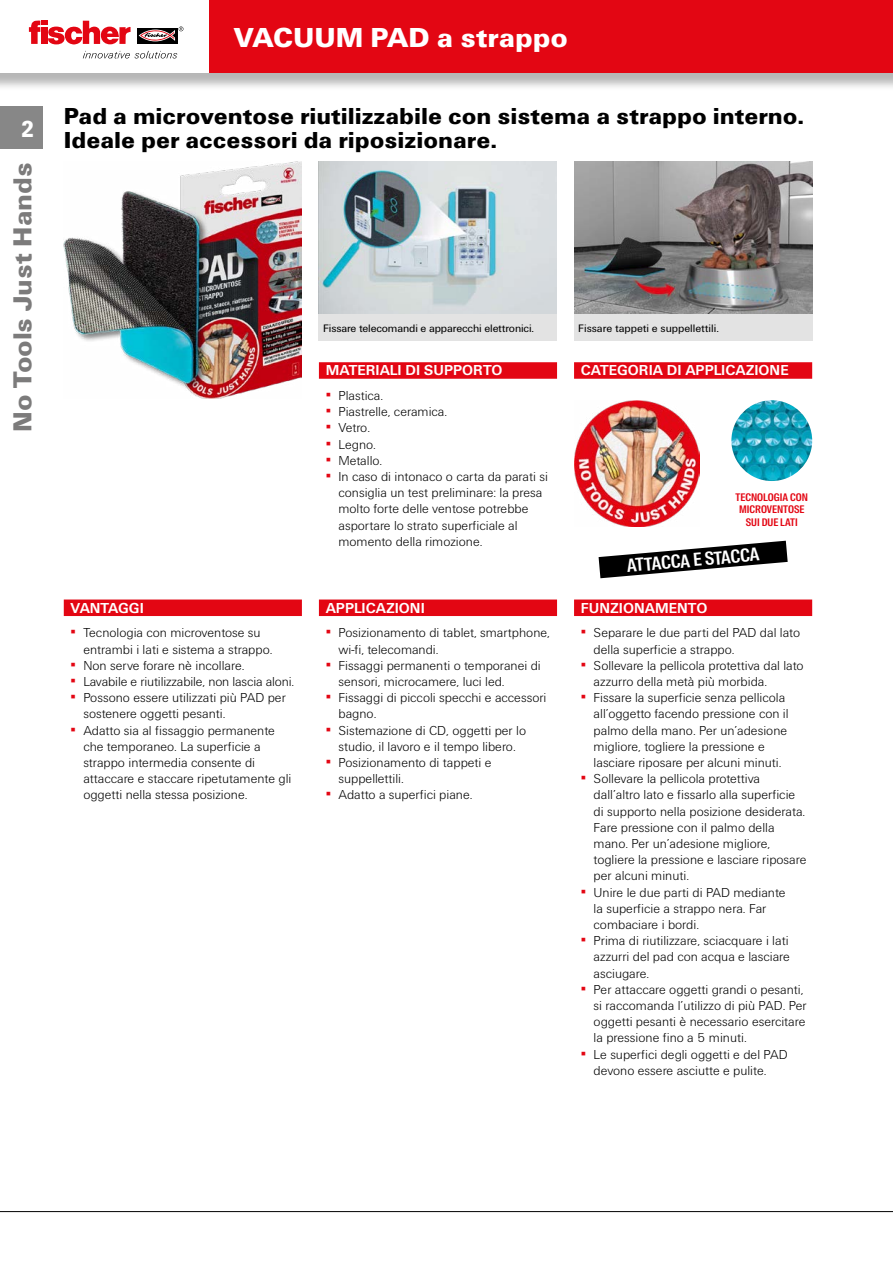
<style>
.page{position:relative;width:893px;height:1263px;background:#fff}
.page>*{position:absolute;margin:0;border:0;box-sizing:border-box;transform-origin:0 0}
.t1{font:900 28.5px "Fi We";color:#fff}
.t2{font:900 27px "Fi We";color:#7c7b7b}
.t3{font:900 24px/24px "Fi We";color:#000}
.t4{font:900 24px "Fi We";color:#fff;scale:.88 1}
.t5{font:600 18px "fischerstrong Cond";color:#fff}
.t6{font:700 15px "Fi We";color:#fff}
.t7{font:300 13.5px/16.2px "Fi We";color:#000}
.t8{font:11.25px "Fi We";letter-spacing:-.01em;color:#000}
.t9{font:600 10.5px/12.6px "fischerstrong Cond";color:#e30613;text-align:center}
.s1{font-weight:400;color:#e30613}
</style>
<div class="page">
<hr style="left:0;top:1211px;width:893px;height:1px;background:#000">
<div style="left:0;top:0;width:893px;height:91px;background:#000;opacity:.29"></div>
<div style="left:0;top:0;width:893px;height:72px;background:#e30613"></div>
<div style="left:0;top:0;width:208px;height:72px;background:#fff"></div>
<div style="left:0;top:106px;width:43px;height:43px;background:#878787"></div>
<div style="left:137px;top:28px;width:40px;height:16px;background:#000"></div>
<svg style="left:139px;top:27px;width:44px;height:14px"></svg>
<svg style="left:29px;top:20px;width:102px;height:24px"></svg>
<svg style="left:83px;top:51px;width:94px;height:7px"></svg>
<img style="left:319px;top:162px;width:238px;height:153px">
<img style="left:574px;top:162px;width:238px;height:153px">
<div style="left:319px;top:315px;width:238px;height:26px;background:#e3e3e3"></div>
<div style="left:574px;top:362px;width:238px;height:17px;background:#e30613"></div>
<div style="left:574px;top:315px;width:238px;height:26px;background:#e3e3e3"></div>
<div style="left:319px;top:599px;width:238px;height:17px;background:#e30613"></div>
<div style="left:574px;top:599px;width:238px;height:17px;background:#e30613"></div>
<div style="left:319px;top:362px;width:238px;height:17px;background:#e30613"></div>
<div style="left:64px;top:599px;width:238px;height:17px;background:#e30613"></div>
<svg style="left:599px;top:541px;width:189px;height:37px"></svg>
<img style="left:574px;top:400px;width:126px;height:126px">
<img style="left:64px;top:162px;width:238px;height:237px">
<img style="left:731px;top:400px;width:81px;height:81px;border-radius:40px">
<h3 class="t4" style="left:21px;top:115px;width:16px">2</h3>
<h2 class="t2" style="left:7px;top:432px;width:271px;rotate:-90deg">No Tools Just Hands</h2>
<h1 class="t1" style="left:234px;top:21px;width:336px">VACUUM PAD a strappo</h1>
<h3 class="t3" style="left:64px;top:104px;width:742px">Pad a microventose riutilizzabile con sistema a strappo interno.<br>Ideale per accessori da riposizionare.</h3>
<p class="t6" style="left:71px;top:599px;width:75px">VANTAGGI</p>
<p class="t7" style="left:83px;top:625px;width:191px;text-indent:-13px"><span class="s1">▪</span> Tecnologia con microventose su entrambi i lati e sistema a strappo.</p>
<p class="t7" style="left:71px;top:657px;width:175px"><span class="s1">▪</span> Non serve forare nè incollare.</p>
<p class="t7" style="left:71px;top:673px;width:225px"><span class="s1">▪</span> Lavabile e riutilizzabile, non lascia aloni.</p>
<p class="t7" style="left:83px;top:690px;width:204px;text-indent:-13px"><span class="s1">▪</span> Possono essere utilizzati più PAD per sostenere oggetti pesanti.</p>
<p class="t7" style="left:83px;top:722px;width:210px;text-indent:-13px"><span class="s1">▪</span> Adatto sia al fissaggio permanente che temporaneo. La superficie a strappo intermedia consente di attaccare e staccare ripetutamente gli oggetti nella stessa posizione.</p>
<p class="t8" style="left:323px;top:322px;width:213px">Fissare telecomandi e apparecchi elettronici.</p>
<p class="t6" style="left:326px;top:362px;width:178px">MATERIALI DI SUPPORTO</p>
<p class="t7" style="left:326px;top:388px;width:59px"><span class="s1">▪</span> Plastica.</p>
<p class="t7" style="left:326px;top:404px;width:123px"><span class="s1">▪</span> Piastrelle, ceramica.</p>
<p class="t7" style="left:326px;top:420px;width:46px"><span class="s1">▪</span> Vetro.</p>
<p class="t7" style="left:326px;top:436px;width:52px"><span class="s1">▪</span> Legno.</p>
<p class="t7" style="left:326px;top:452px;width:58px"><span class="s1">▪</span> Metallo.</p>
<p class="t7" style="left:338px;top:469px;width:211px;text-indent:-13px"><span class="s1">▪</span> In caso di intonaco o carta da parati si consiglia un test preliminare: la presa molto forte delle ventose potrebbe asportare lo strato superficiale al momento della rimozione.</p>
<p class="t6" style="left:326px;top:599px;width:101px">APPLICAZIONI</p>
<p class="t7" style="left:338px;top:625px;width:213px;text-indent:-13px"><span class="s1">▪</span> Posizionamento di tablet, smartphone, wi-fi, telecomandi.</p>
<p class="t7" style="left:338px;top:657px;width:204px;text-indent:-13px"><span class="s1">▪</span> Fissaggi permanenti o temporanei di sensori, microcamere, luci led.</p>
<p class="t7" style="left:338px;top:690px;width:209px;text-indent:-13px"><span class="s1">▪</span> Fissaggi di piccoli specchi e accessori bagno.</p>
<p class="t7" style="left:326px;top:722px;width:202px;text-align:center"><span class="s1">▪</span> Sistemazione di CD, oggetti per lo studio, il lavoro e il tempo libero.</p>
<p class="t7" style="left:338px;top:754px;width:154px;text-indent:-13px"><span class="s1">▪</span> Posizionamento di tappeti e suppellettili.</p>
<p class="t7" style="left:326px;top:787px;width:148px"><span class="s1">▪</span> Adatto a superfici piane.</p>
<p class="t8" style="left:578px;top:322px;width:142px">Fissare tappeti e suppellettili.</p>
<p class="t6" style="left:581px;top:362px;width:209px">CATEGORIA DI APPLICAZIONE</p>
<p class="t9" style="left:736px;top:491px;width:74px">TECNOLOGIA CON<br>MICROVENTOSE<br>SUI DUE LATI</p>
<h3 class="t5" style="left:626px;top:555px;width:135px;rotate:-5deg">ATTACCA E STACCA</h3>
<p class="t6" style="left:581px;top:599px;width:128px">FUNZIONAMENTO</p>
<p class="t7" style="left:594px;top:625px;width:208px;text-indent:-13px"><span class="s1">▪</span> Separare le due parti del PAD dal lato della superficie a strappo.</p>
<p class="t7" style="left:594px;top:657px;width:212px;text-indent:-13px"><span class="s1">▪</span> Sollevare la pellicola protettiva dal lato azzurro della metà più morbida.</p>
<p class="t7" style="left:594px;top:690px;width:197px;text-indent:-13px"><span class="s1">▪</span> Fissare la superficie senza pellicola all’oggetto facendo pressione con il palmo della mano. Per un’adesione migliore, togliere la pressione e lasciare riposare per alcuni minuti.</p>
<p class="t7" style="left:594px;top:771px;width:214px;text-indent:-13px"><span class="s1">▪</span> Sollevare la pellicola protettiva dall’altro lato e fissarlo alla superficie di supporto nella posizione desiderata.<br>Fare pressione con il palmo della mano. Per un’adesione migliore, togliere la pressione e lasciare riposare per alcuni minuti.</p>
<p class="t7" style="left:594px;top:884px;width:193px;text-indent:-13px"><span class="s1">▪</span> Unire le due parti di PAD mediante la superficie a strappo nera. Far combaciare i bordi.</p>
<p class="t7" style="left:594px;top:933px;width:198px;text-align:justify;text-indent:-13px"><span class="s1">▪</span> Prima di riutilizzare, sciacquare i lati azzurri del pad con acqua e lasciare asciugare.</p>
<p class="t7" style="left:594px;top:981px;width:215px;text-indent:-13px"><span class="s1">▪</span> Per attaccare oggetti grandi o pesanti, si raccomanda l’utilizzo di più PAD. Per oggetti pesanti è necessario esercitare la pressione fino a 5 minuti.</p>
<p class="t7" style="left:594px;top:1046px;width:196px;text-indent:-13px"><span class="s1">▪</span> Le superfici degli oggetti e del PAD devono essere asciutte e pulite.</p>
</div>
